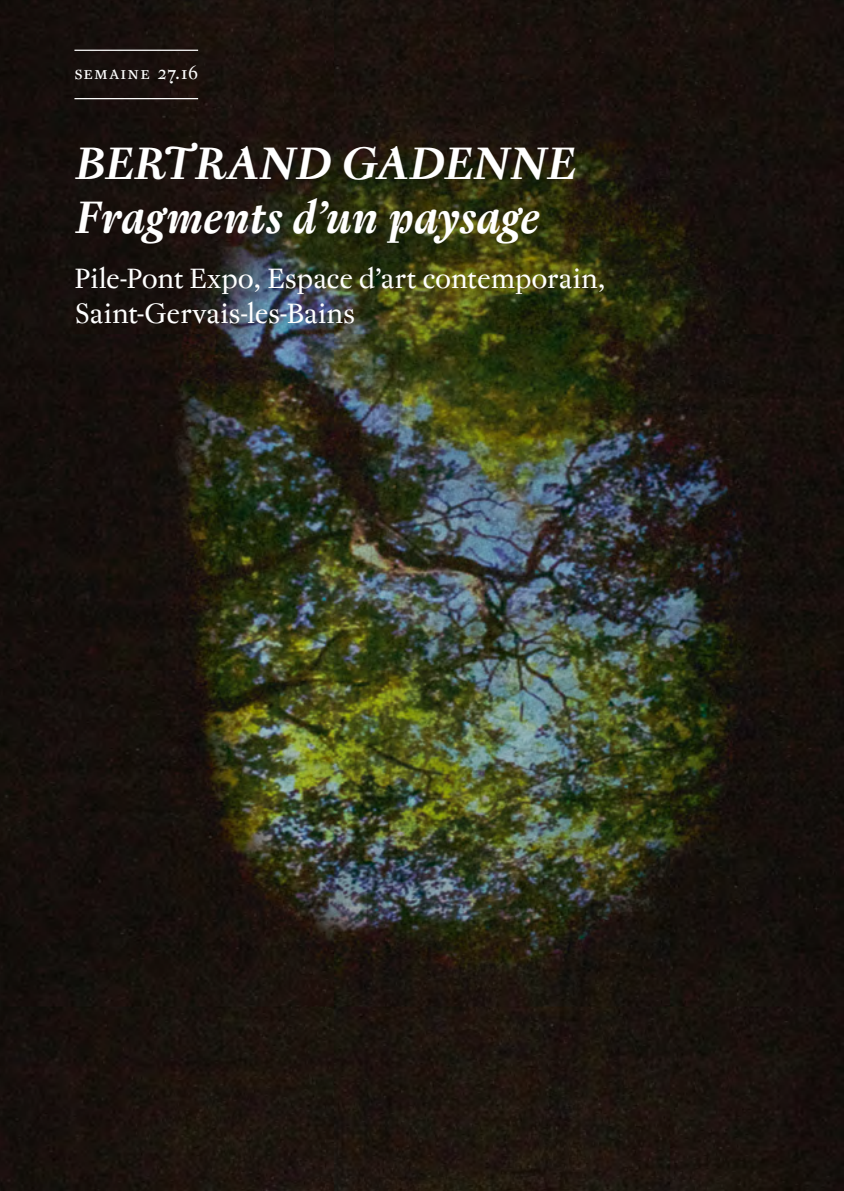
<style>
.page{position:relative;width:844px;height:1191px;background:#fff}
.page>*{position:absolute;margin:0;border:0;box-sizing:border-box;transform-origin:0 0}
.t1{font:italic 700 45.5px/54.2px "Regent Pro";letter-spacing:.005em;color:#fff}
.t2{font:28px/35px "Regent Pro";letter-spacing:-.015em;color:#fff}
.t3{font:19.25px "Regent Pro";letter-spacing:.055em;color:#fff}
</style>
<div class="page">
<img style="left:0;top:0;width:843px;height:1191px">
<hr style="left:74px;top:50px;width:124px;height:1px;background:#fff">
<hr style="left:74px;top:98px;width:124px;height:1px;background:#fff">
<p class="t3" style="left:74px;top:61px;width:125px">semaine 27.16</p>
<h1 class="t1" style="left:74px;top:137px;width:502px">BERTRAND GADENNE<br>Fragments d’un paysage</h1>
<p class="t2" style="left:74px;top:261px;width:533px">Pile-Pont Expo, Espace d’art contemporain,<br>Saint-Gervais-les-Bains</p>
</div>
